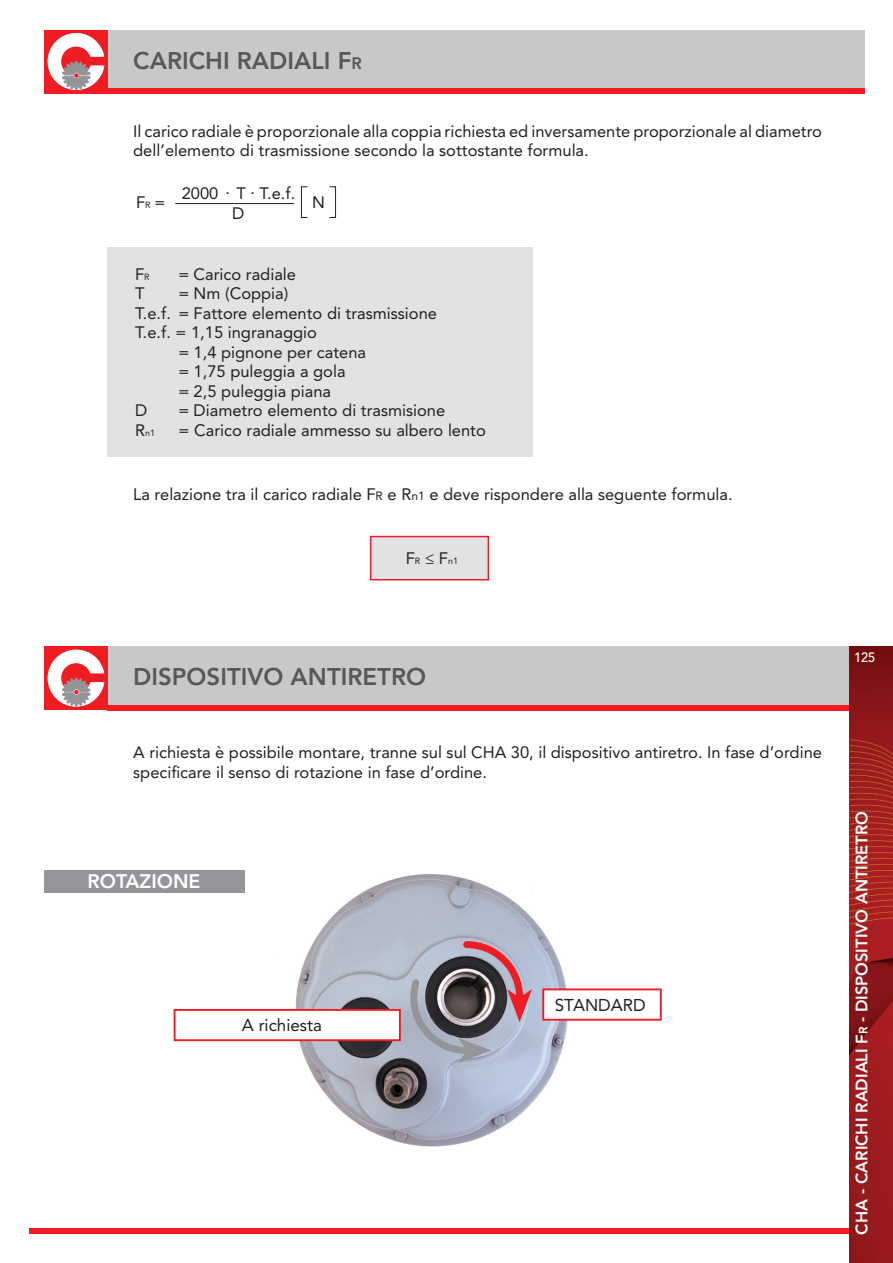
<style>
.page{position:relative;width:893px;height:1263px;background:#fff}
.page>*{position:absolute;margin:0;border:0;box-sizing:border-box;transform-origin:0 0}
.t1{font:800 24px "Avenir LT Std";color:#57585a}
.t2{font:800 19.5px "Avenir LT Std";color:#fff}
.t3{font:17.1px "Avenir LT Std";color:#231f20}
.t4{font:16.5px/19.8px "Avenir LT Std";color:#231f20}
.t5{font:800 16.5px "Avenir LT Std";color:#fff}
.t6{font:500 13.5px "Avenir LT Std";color:#fff;scale:.95 1}
.t7{font:9px "Avenir LT Std";color:#231f20}
.s1{font-size:16.5px}
.s2{font-size:9px}
.s3{font-size:12px}
</style>
<div class="page">
<div style="left:44px;top:646px;width:821px;height:64px;background:#c7c8ca"></div>
<div style="left:44px;top:646px;width:64px;height:64px;background:#ee1d23"></div>
<svg style="left:47px;top:649px;width:58px;height:58px"></svg>
<div style="left:107px;top:705px;width:758px;height:5px;background:#ee1d23"></div>
<div style="left:370px;top:536px;width:119px;height:44px;background:#e1e2e4;border:2px solid #ee1d23"></div>
<div style="left:29px;top:1228px;width:829px;height:5px;background:#ee1d23"></div>
<img style="left:850px;top:646px;width:43px;height:617px">
<div style="left:44px;top:30px;width:821px;height:64px;background:#c7c8ca"></div>
<div style="left:44px;top:30px;width:64px;height:64px;background:#ee1d23"></div>
<svg style="left:47px;top:33px;width:58px;height:57px"></svg>
<div style="left:107px;top:88px;width:758px;height:6px;background:#ee1d23"></div>
<hr style="left:175px;top:203px;width:119px;height:1px;background:#231f20">
<hr style="left:301px;top:186px;width:1px;height:32px;background:#231f20">
<hr style="left:335px;top:186px;width:1px;height:32px;background:#231f20">
<div style="left:108px;top:247px;width:425px;height:210px;background:#e1e2e4"></div>
<img style="left:277px;top:874px;width:291px;height:273px">
<svg style="left:407px;top:938px;width:125px;height:125px"></svg>
<div style="left:175px;top:1010px;width:225px;height:30px;background:#fff"></div>
<div style="left:174px;top:1009px;width:227px;height:32px;border:2px solid #ee1d23"></div>
<div style="left:543px;top:989px;width:118px;height:31px;background:#fff"></div>
<div style="left:542px;top:988px;width:120px;height:33px;border:2px solid #ee1d23"></div>
<div style="left:44px;top:870px;width:200px;height:22px;background:#939598"></div>
<h1 class="t1" style="left:133px;top:46px;width:230px">CARICHI RADIALI F<span class="s1">R</span></h1>
<p class="t4" style="left:133px;top:121px;width:690px">Il carico radiale è proporzionale alla coppia richiesta ed inversamente proporzionale al diametro dell’elemento di trasmissione secondo la sottostante formula.</p>
<p class="t4" style="left:182px;top:184px;width:115px;text-align:center">2000 T T.e.f.<br>D</p>
<p class="t4" style="left:225px;top:178px;width:31px">. .</p>
<p class="t4" style="left:136px;top:192px;width:31px">F<span class="s2">R</span> =</p>
<p class="t4" style="left:312px;top:192px;width:14px">N</p>
<p class="t4" style="left:135px;top:264px;width:16px">F<span class="s2">R</span></p>
<p class="t4" style="left:179px;top:264px;width:119px">= Carico radiale</p>
<p class="t4" style="left:135px;top:284px;width:11px">T</p>
<p class="t4" style="left:179px;top:284px;width:111px">= Nm (Coppia)</p>
<p class="t4" style="left:135px;top:303px;width:303px">T.e.f. = Fattore elemento di trasmissione</p>
<p class="t4" style="left:135px;top:323px;width:183px">T.e.f. = 1,15 ingranaggio</p>
<p class="t4" style="left:179px;top:342px;width:189px">= 1,4 pignone per catena</p>
<p class="t4" style="left:179px;top:362px;width:168px">= 1,75 puleggia a gola</p>
<p class="t4" style="left:179px;top:381px;width:154px">= 2,5 puleggia piana</p>
<p class="t4" style="left:135px;top:401px;width:14px">D</p>
<p class="t4" style="left:179px;top:401px;width:268px">= Diametro elemento di trasmisione</p>
<p class="t7" style="left:135px;top:427px;width:22px"><span class="s1">R</span>n1</p>
<p class="t4" style="left:179px;top:420px;width:309px">= Carico radiale ammesso su albero lento</p>
<p class="t4" style="left:133px;top:485px;width:601px">La relazione tra il carico radiale F<span class="s3">R</span> e R<span class="s3">n1</span> e deve rispondere alla seguente formula.</p>
<p class="t4" style="left:406px;top:548px;width:54px">F<span class="s2">R</span> ≤ F<span class="s2">n1</span></p>
<h1 class="t1" style="left:133px;top:663px;width:294px">DISPOSITIVO ANTIRETRO</h1>
<p class="t4" style="left:133px;top:743px;width:690px">A richiesta è possibile montare, tranne sul sul CHA 30, il dispositivo antiretro. In fase d’ordine specificare il senso di rotazione in fase d’ordine.</p>
<p class="t2" style="left:88px;top:870px;width:115px">ROTAZIONE</p>
<p class="t3" style="left:242px;top:1015px;width:82px">A richiesta</p>
<p class="t3" style="left:555px;top:995px;width:93px">STANDARD</p>
<p class="t6" style="left:854px;top:650px;width:24px">125</p>
<p class="t5" style="left:852px;top:1234px;width:425px;rotate:-90deg">CHA - CARICHI RADIALI F<span class="s3">R</span> - DISPOSITIVO ANTIRETRO</p>
</div>
